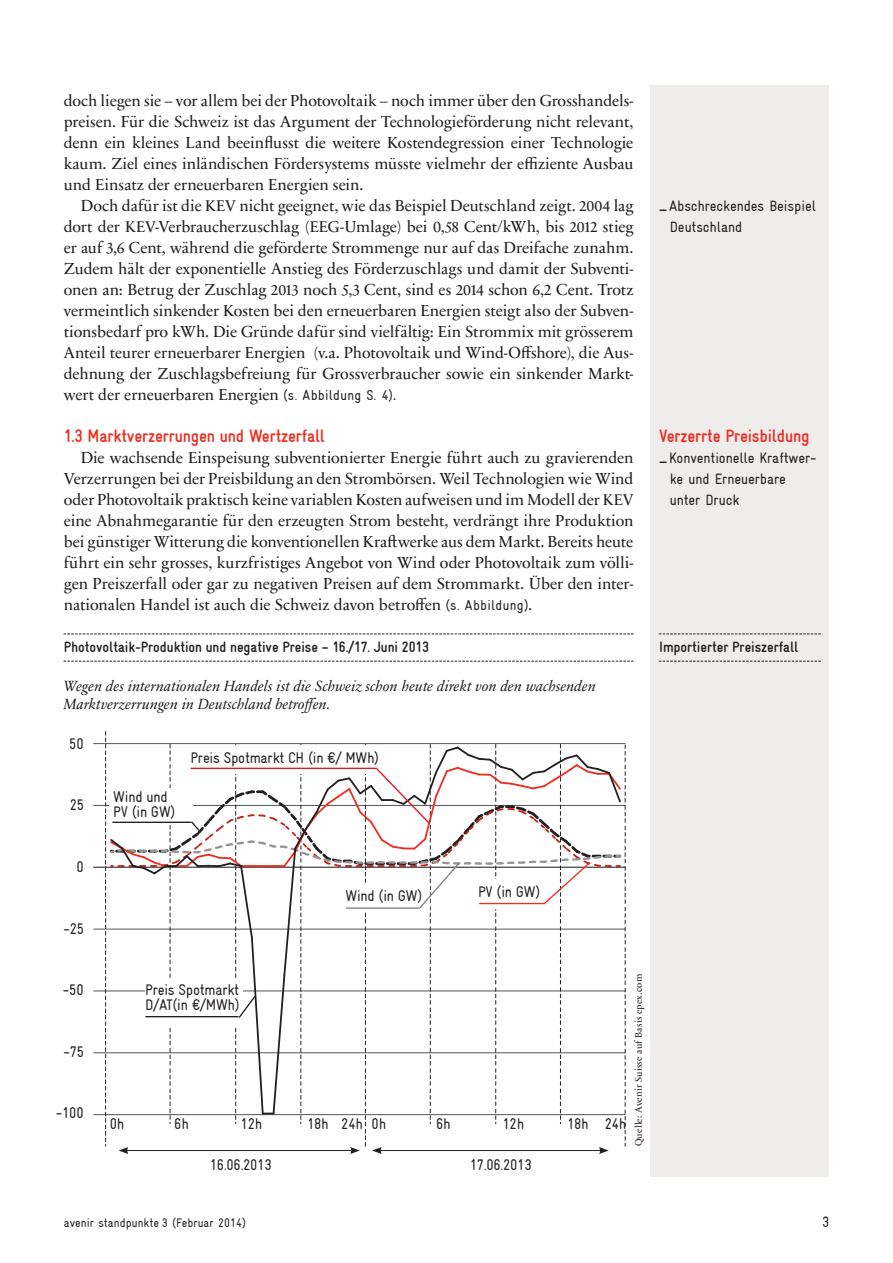
<style>
.page{position:relative;width:893px;height:1263px;background:#fff}
.page>*{position:absolute;margin:0;border:0;box-sizing:border-box;transform-origin:0 0}
._2_05_Titel_Hierarch{font:700 condensed 18px "Gravur";letter-spacing:-.01em;color:#ee2e22}
._1_02_Lauftext_2_Ein{font:16.2px/21px "Sabon Next LT Pro";letter-spacing:-.01em;color:#231f20;text-align:justify}
._05_4_Grafik_Gravur{font:condensed 15.45px "Gravur";letter-spacing:-.015em;color:#231f20}
._05_5_Grafik_Gravur{font:condensed 15.45px "Gravur";letter-spacing:-.015em;color:#231f20}
._4_01_Grafik_Legende{font:italic 15px/18px "Sabon Next LT Pro";letter-spacing:.005em;color:#231f20}
._1_08_Fusszeile{font:condensed 15px/21px "Gravur";letter-spacing:-.005em;color:#231f20}
._2_06_Titel_Hierarch{font:700 condensed 15px "Gravur";letter-spacing:-.005em;color:#231f20}
._1_08_Fusszeile-2{font:condensed 12.3px "Gravur";letter-spacing:.005em;color:#231f20}
._4_03_Grafik_Quelle{font:9.75px "Sabon Next LT Pro";letter-spacing:.025em;color:#231f20}
.s1{font-size:15.75px}
.s2{font-family:"Gravur";font-stretch:condensed;font-size:14.25px}
.s3{font-family:"Gravur";font-weight:700;font-stretch:condensed}
.s4{font-weight:700}
</style>
<div class="page">
<div style="left:651px;top:85px;width:178px;height:1092px;background:#efedeb"></div>
<svg style="left:659px;top:634px;width:162px;height:1px"></svg>
<svg style="left:659px;top:661px;width:162px;height:1px"></svg>
<svg style="left:64px;top:634px;width:569px;height:1px"></svg>
<svg style="left:64px;top:661px;width:569px;height:1px"></svg>
<hr style="left:94px;top:805px;width:531px;height:1px;background:#57585a">
<hr style="left:94px;top:929px;width:531px;height:1px;background:#57585a">
<hr style="left:94px;top:1052px;width:531px;height:1px;background:#57585a">
<hr style="left:94px;top:866px;width:531px;height:2px;background:#57585a">
<hr style="left:94px;top:990px;width:531px;height:1px;background:#57585a">
<hr style="left:94px;top:1114px;width:531px;height:1px;background:#57585a">
<hr style="left:94px;top:743px;width:531px;height:1px;background:#57585a">
<svg style="left:105px;top:731px;width:521px;height:423px"></svg>
<p class="_1_02_Lauftext_2_Ein" style="left:64px;top:89px;width:571px">doch liegen sie – vor allem bei der Photovoltaik – noch immer über den Grosshandels&shy;preisen. Für die Schweiz ist das Argument der Technologieförderung nicht relevant, denn ein kleines Land beeinflusst die weitere Kostendegression einer Technologie kaum. Ziel eines inländischen Fördersystems müsste vielmehr der effiziente Ausbau und Einsatz der erneuerbaren Energien sein.</p>
<p class="_1_02_Lauftext_2_Ein" style="left:64px;top:194px;width:571px;text-indent:17px">Doch dafür ist die <span class="s1">KEV</span> nicht geeignet, wie das Beispiel Deutschland zeigt. <span class="s1">2004</span> lag dort der <span class="s1">KEV</span>-Verbraucherzuschlag (<span class="s1">EEG</span>-Umlage) bei 0,<span class="s1">58</span> Cent/kWh, bis <span class="s1">2012</span> stieg er auf 3,6 Cent, während die geförderte Strommenge nur auf das Dreifache zunahm.<br>Zudem hält der exponentielle Anstieg des Förderzuschlags und damit der Subventi&shy;onen an: Betrug der Zuschlag <span class="s1">2013</span> noch 5,3 Cent, sind es <span class="s1">2014</span> schon 6,2 Cent. Trotz vermeintlich sinkender Kosten bei den erneuerbaren Energien steigt also der Subven&shy;tionsbedarf pro kWh. Die Gründe dafür sind vielfältig: Ein Strommix mit grösserem Anteil teurer erneuerbarer Energien (v.a. Photovoltaik und Wind-Offshore), die Aus&shy;dehnung der Zuschlagsbefreiung für Grossverbraucher sowie ein sinkender Markt&shy;wert der erneuerbaren Energien <span class="s2">(s. Abbildung S. 4)</span><span class="s3">.</span></p>
<p class="_2_05_Titel_Hierarch" style="left:64px;top:426px;width:263px">1.3 Marktverzerrungen und Wertzerfall</p>
<p class="_1_02_Lauftext_2_Ein" style="left:64px;top:446px;width:571px;text-indent:17px">Die wachsende Einspeisung subventionierter Energie führt auch zu gravierenden Verzerrungen bei der Preisbildung an den Strombörsen. Weil Technologien wie Wind oder Photovoltaik praktisch keine variablen Kosten aufweisen und im Modell der <span class="s1">KEV </span>eine Abnahmegarantie für den erzeugten Strom besteht, verdrängt ihre Produktion bei günstiger Witterung die konventionellen Kraftwerke aus dem Markt. Bereits heute führt ein sehr grosses, kurzfristiges Angebot von Wind oder Photovoltaik zum völli&shy;gen Preiszerfall oder gar zu negativen Preisen auf dem Strommarkt. Über den inter&shy;nationalen Handel ist auch die Schweiz davon betroffen <span class="s2">(s. Abbildung)</span>.</p>
<p class="_2_06_Titel_Hierarch" style="left:64px;top:639px;width:367px">Photovoltaik-Produktion und negative Preise – 16./17. Juni 2013</p>
<p class="_4_01_Grafik_Legende" style="left:64px;top:676px;width:534px">Wegen des internationalen Handels ist die Schweiz schon heute direkt von den wachsenden<br>Marktverzerrungen in Deutschland betroffen.</p>
<p class="_05_5_Grafik_Gravur" style="left:69px;top:735px;width:16px">50</p>
<p class="_05_5_Grafik_Gravur" style="left:70px;top:796px;width:16px">25</p>
<p class="_05_4_Grafik_Gravur" style="left:113px;top:788px;width:56px">Wind und</p>
<p class="_05_4_Grafik_Gravur" style="left:113px;top:803px;width:64px">PV (in GW)</p>
<p class="_05_4_Grafik_Gravur" style="left:190px;top:749px;width:190px">Preis Spotmarkt CH (in €/ MWh)</p>
<p class="_1_08_Fusszeile" style="left:670px;top:195px;width:148px;text-indent:-11px"><span class="s4">_</span>Abschreckendes Beispiel<br>Deutschland</p>
<p class="_2_05_Titel_Hierarch" style="left:659px;top:426px;width:152px">Verzerrte Preisbildung</p>
<p class="_1_08_Fusszeile" style="left:670px;top:447px;width:148px;text-indent:-11px"><span class="s4">_</span>Konventionelle Kraftwer&shy;ke und Erneuerbare unter Druck</p>
<p class="_2_06_Titel_Hierarch" style="left:659px;top:639px;width:141px">Importierter Preiszerfall</p>
<p class="_05_5_Grafik_Gravur" style="left:76px;top:858px;width:9px">0</p>
<p class="_05_5_Grafik_Gravur" style="left:64px;top:919px;width:22px">-25</p>
<p class="_05_5_Grafik_Gravur" style="left:63px;top:981px;width:22px">-50</p>
<p class="_05_5_Grafik_Gravur" style="left:64px;top:1043px;width:22px">-75</p>
<p class="_05_5_Grafik_Gravur" style="left:56px;top:1104px;width:29px">-100</p>
<p class="_05_4_Grafik_Gravur" style="left:345px;top:887px;width:79px">Wind (in GW)</p>
<p class="_05_4_Grafik_Gravur" style="left:478px;top:883px;width:64px">PV (in GW)</p>
<p class="_05_4_Grafik_Gravur" style="left:145px;top:981px;width:95px">Preis Spotmarkt</p>
<p class="_05_4_Grafik_Gravur" style="left:145px;top:996px;width:96px">D/AT(in €/MWh)</p>
<p class="_05_4_Grafik_Gravur" style="left:110px;top:1115px;width:16px">0h</p>
<p class="_05_4_Grafik_Gravur" style="left:174px;top:1115px;width:16px">6h</p>
<p class="_05_4_Grafik_Gravur" style="left:241px;top:1115px;width:23px">12h</p>
<p class="_05_4_Grafik_Gravur" style="left:307px;top:1115px;width:81px">18h 24h 0h</p>
<p class="_05_4_Grafik_Gravur" style="left:436px;top:1115px;width:16px">6h</p>
<p class="_05_4_Grafik_Gravur" style="left:502px;top:1115px;width:23px">12h</p>
<p class="_05_4_Grafik_Gravur" style="left:567px;top:1115px;width:61px">18h 24h</p>
<p class="_05_4_Grafik_Gravur" style="left:210px;top:1156px;width:63px">16.06.2013</p>
<p class="_05_4_Grafik_Gravur" style="left:470px;top:1156px;width:63px">17.06.2013</p>
<p class="_4_03_Grafik_Quelle" style="left:631px;top:1146px;width:174px;rotate:-90deg">Quelle: Avenir Suisse auf Basis epex.com</p>
<p class="_1_08_Fusszeile-2" style="left:64px;top:1216px;width:184px">avenir standpunkte 3 (Februar 2014)</p>
<p class="_1_08_Fusszeile" style="left:822px;top:1212px;width:9px">3</p>
</div>
